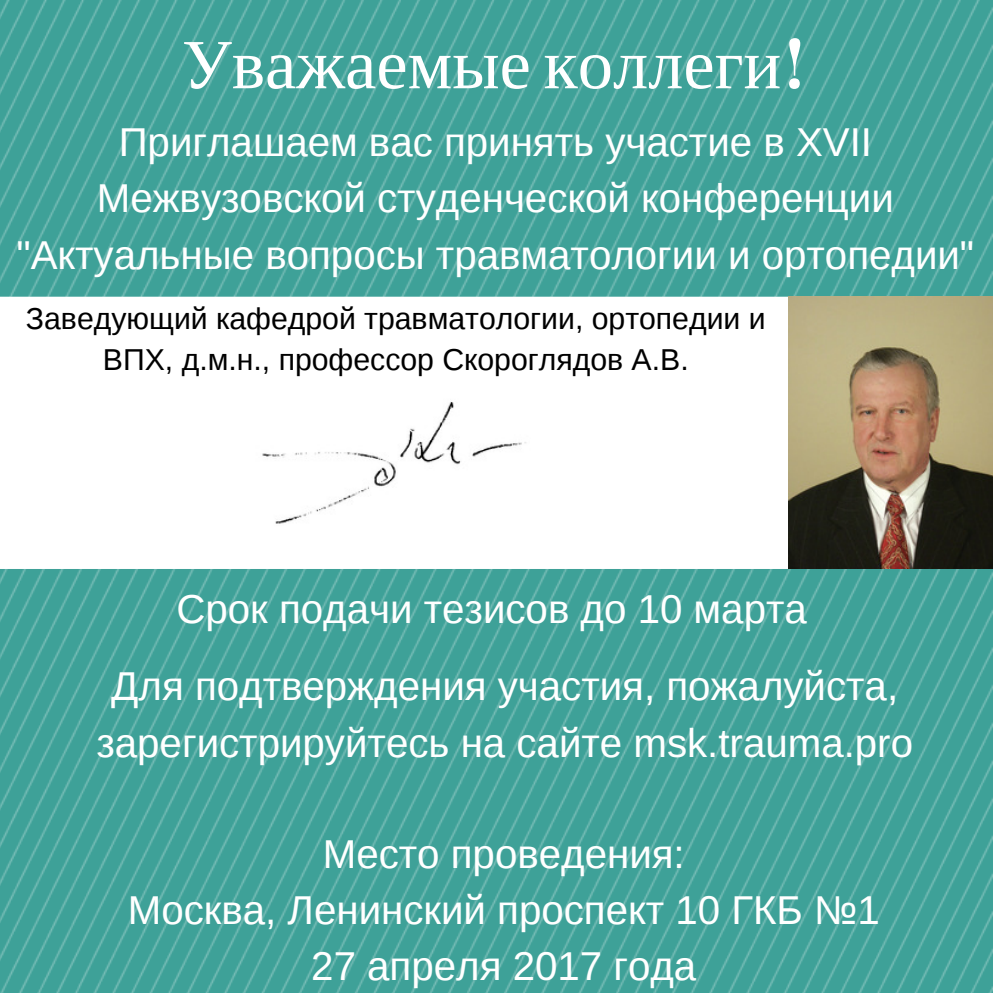
<style>
.page{position:relative;width:993px;height:993px;background:#fff}
.page>*{position:absolute;margin:0;border:0;box-sizing:border-box;transform-origin:0 0}
.t1{font:70.5px "Liberation Serif";color:#fff}
.t2{font:40.25px/56.2px "Liberation Sans";color:#fff;text-align:center}
.t3{font:30.25px/41.2px "Liberation Sans";color:#000;text-align:center}
.s1{font-family:"Abril Fatface"}
.s2{font-family:"Arimo"}
</style>
<div class="page">
<img style="left:0;top:0;width:992px;height:992px">
<svg style="left:0;top:296px;width:788px;height:272px"></svg>
<img style="left:788px;top:296px;width:204px;height:272px">
<img style="left:247px;top:381px;width:295px;height:186px">
<h1 class="t1" style="left:182px;top:25px;width:627px">Уважаемые коллеги<span class="s1">!</span></h1>
<p class="t2" style="left:16px;top:114px;width:958px">Приглашаем вас принять участие в <span class="s2">XVII<br></span>Межвузовской студенческой конференции <span class="s2">"</span>Актуальные вопросы травматологии и ортопедии<span class="s2">"</span></p>
<p class="t3" style="left:26px;top:297px;width:741px">Заведующий кафедрой травматологии<span class="s2">,</span> ортопедии и<br>ВПХ<span class="s2">,</span> д<span class="s2">.</span>м<span class="s2">.</span>н<span class="s2">.,</span> профессор Скороглядов А<span class="s2">.</span>В<span class="s2">.</span></p>
<p class="t2" style="left:176px;top:581px;width:631px">Срок подачи тезисов до <span class="s2">10</span> марта</p>
<p class="t2" style="left:96px;top:658px;width:817px">Для подтверждения участия<span class="s2">,</span> пожалуйста<span class="s2">, </span>зарегистрируйтесь на сайте <span class="s2">msk.trauma.pro</span></p>
<p class="t2" style="left:128px;top:825px;width:753px">Место проведения<span class="s2">:<br></span>Москва<span class="s2">,</span> Ленинский проспект <span class="s2">10</span> ГКБ №<span class="s2">1<br>27</span> апреля <span class="s2">2017</span> года</p>
</div>
